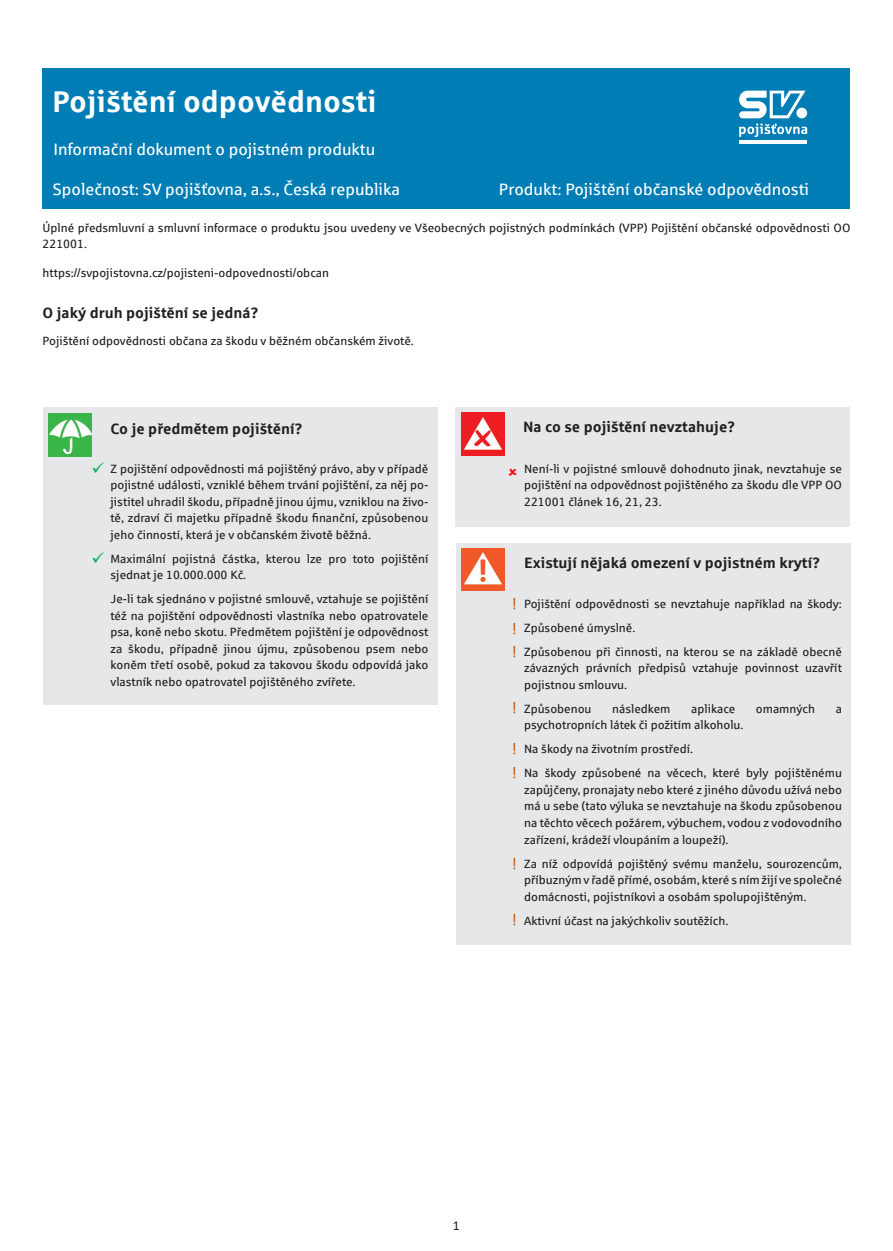
<style>
.page{position:relative;width:893px;height:1251px;background:#fff}
.page>*{position:absolute;margin:0;border:0;box-sizing:border-box;transform-origin:0 0}
.t1{font:700 30px "Sparkasse Rg";color:#fff}
.t2{font:16.5px "Sparkasse Rg";color:#fff}
.t3{font:16.5px "Calibri";color:#c45911}
.t4{font:700 15px "Sparkasse Rg";color:#231f20}
.t5{font:13.5px "Calibri";color:#231f20}
.t6{font:12px/16.5px "Sparkasse Rg";color:#231f20;text-align:justify}
</style>
<div class="page">
<div style="left:455px;top:407px;width:394px;height:119px;background:#e6e7e9"></div>
<div style="left:43px;top:407px;width:395px;height:297px;background:#e6e7e9"></div>
<div style="left:456px;top:543px;width:394px;height:401px;background:#e6e7e9"></div>
<div style="left:43px;top:68px;width:807px;height:141px;background:#007db5"></div>
<img style="left:49px;top:414px;width:42px;height:42px">
<img style="left:462px;top:413px;width:42px;height:42px">
<img style="left:462px;top:548px;width:42px;height:42px">
<hr style="left:739px;top:140px;width:68px;height:3px;background:#fff">
<svg style="left:739px;top:91px;width:68px;height:46px"></svg>
<p class="t1" style="left:52px;top:82px;width:326px">Pojištění odpovědnosti</p>
<p class="t2" style="left:53px;top:139px;width:323px">Informační dokument o pojistném produktu</p>
<p class="t2" style="left:53px;top:179px;width:349px">Společnost: SV pojišťovna, a.s., Česká republika</p>
<p class="t2" style="left:499px;top:179px;width:312px">Produkt: Pojištění občanské odpovědnosti</p>
<p class="t6" style="left:43px;top:219px;width:809px">Úplné předsmluvní a smluvní informace o produktu jsou uvedeny ve Všeobecných pojistných podmínkách (VPP) Pojištění občanské odpovědnosti OO<br>221001.</p>
<p class="t6" style="left:43px;top:264px;width:288px">https://svpojistovna.cz/pojisteni-odpovednosti/obcan</p>
<p class="t4" style="left:43px;top:303px;width:217px">O jaký druh pojištění se jedná?</p>
<p class="t6" style="left:43px;top:332px;width:373px">Pojištění odpovědnosti občana za škodu v běžném občanském životě.</p>
<p class="t4" style="left:111px;top:419px;width:193px">Co je předmětem pojištění?</p>
<p class="t4" style="left:523px;top:417px;width:214px">Na co se pojištění nevztahuje?</p>
<p class="t6" style="left:524px;top:460px;width:319px">Není-li v pojistné smlouvě dohodnuto jinak, nevztahuje se pojištění na odpovědnost pojištěného za škodu dle VPP OO 221001 článek 16, 21, 23.</p>
<p class="t6" style="left:111px;top:460px;width:319px">Z pojištění odpovědnosti má pojištěný právo, aby v případě pojistné události, vzniklé během trvání pojištění, za něj po&shy;jistitel uhradil škodu, případně jinou újmu, vzniklou na živo&shy;tě, zdraví či majetku případně škodu finanční, způsobenou jeho činností, která je v občanském životě běžná.</p>
<p class="t6" style="left:111px;top:550px;width:319px">Maximální pojistná částka, kterou lze pro toto pojištění sjednat je 10.000.000 Kč.</p>
<p class="t6" style="left:111px;top:590px;width:319px">Je-li tak sjednáno v pojistné smlouvě, vztahuje se pojištění též na pojištění odpovědnosti vlastníka nebo opatrovatele psa, koně nebo skotu. Předmětem pojištění je odpovědnost za škodu, případně jinou újmu, způsobenou psem nebo koněm třetí osobě, pokud za takovou škodu odpovídá jako vlastník nebo opatrovatel pojištěného zvířete.</p>
<p class="t6" style="left:524px;top:595px;width:319px">Pojištění odpovědnosti se nevztahuje například na škody:</p>
<p class="t4" style="left:524px;top:552px;width:298px">Existují nějaká omezení v pojistném krytí?</p>
<p class="t3" style="left:511px;top:592px;width:7px">!</p>
<p class="t6" style="left:524px;top:619px;width:113px">Způsobené úmyslně.</p>
<p class="t6" style="left:524px;top:643px;width:319px">Způsobenou při činnosti, na kterou se na základě obecně závazných právních předpisů vztahuje povinnost uzavřít pojistnou smlouvu.</p>
<p class="t6" style="left:524px;top:700px;width:69px">Způsobenou</p>
<p class="t6" style="left:612px;top:700px;width:60px">následkem</p>
<p class="t6" style="left:691px;top:700px;width:45px">aplikace</p>
<p class="t6" style="left:756px;top:700px;width:61px">omamných</p>
<p class="t6" style="left:836px;top:700px;width:8px">a</p>
<p class="t6" style="left:524px;top:716px;width:221px">psychotropních látek či požitím alkoholu.</p>
<p class="t6" style="left:524px;top:740px;width:171px">Na škody na životním prostředí.</p>
<p class="t6" style="left:524px;top:764px;width:319px">Na škody způsobené na věcech, které byly pojištěnému zapůjčeny, pronajaty nebo které z jiného důvodu užívá nebo má u sebe (tato výluka se nevztahuje na škodu způsobenou na těchto věcech požárem, výbuchem, vodou z vodovodního zařízení, krádeží vloupáním a loupeží).</p>
<p class="t6" style="left:524px;top:854px;width:319px">Za níž odpovídá pojištěný svému manželu, sourozencům, příbuzným v řadě přímé, osobám, které s ním žijí ve společné domácnosti, pojistníkovi a osobám spolupojištěným.</p>
<p class="t6" style="left:524px;top:911px;width:206px">Aktivní účast na jakýchkoliv soutěžích.</p>
<p class="t3" style="left:511px;top:616px;width:7px">!</p>
<p class="t3" style="left:511px;top:640px;width:7px">!</p>
<p class="t3" style="left:511px;top:696px;width:7px">!</p>
<p class="t3" style="left:511px;top:736px;width:7px">!</p>
<p class="t3" style="left:511px;top:761px;width:7px">!</p>
<p class="t3" style="left:511px;top:851px;width:7px">!</p>
<p class="t3" style="left:511px;top:907px;width:7px">!</p>
<p class="t5" style="left:453px;top:1216px;width:8px">1</p>
</div>
